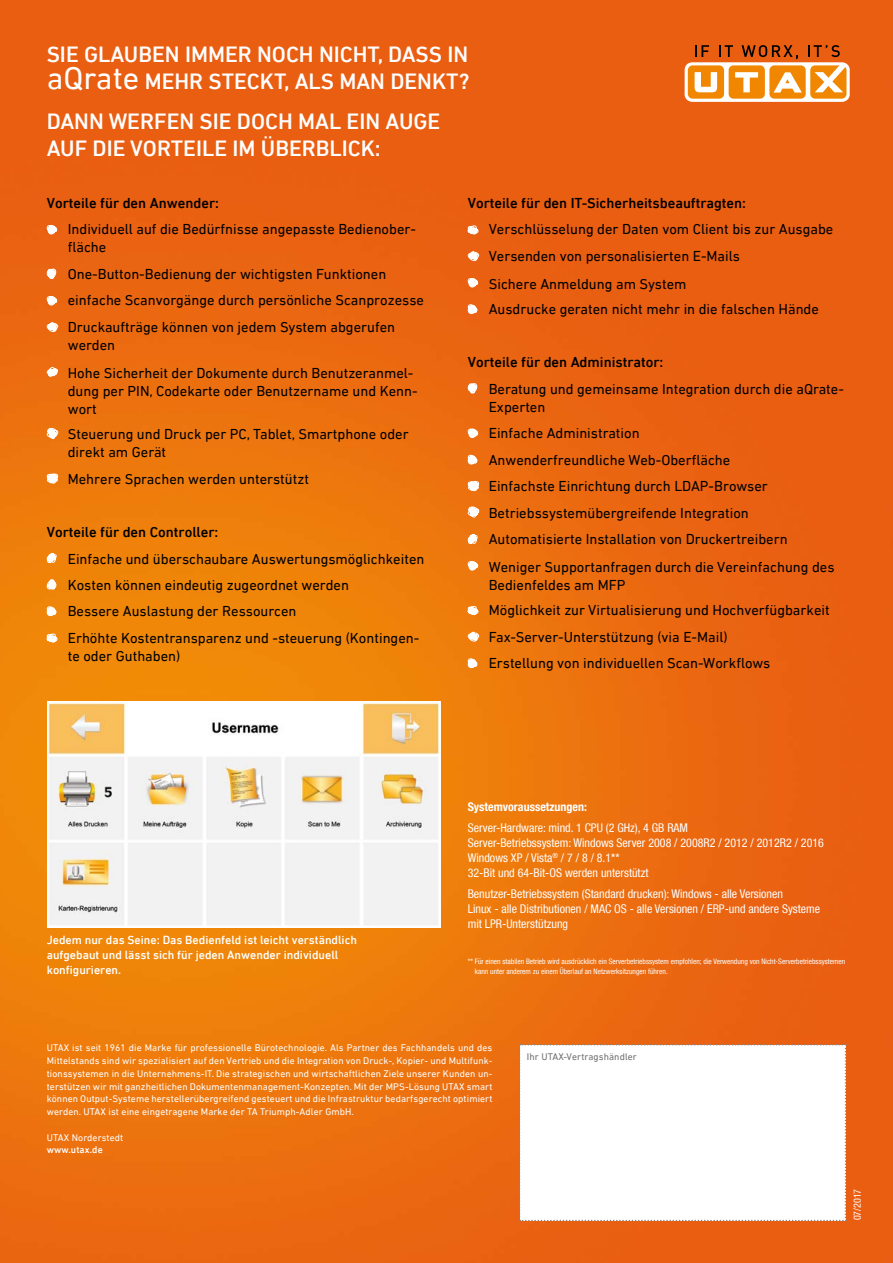
<style>
.page{position:relative;width:893px;height:1263px;background:#fff}
.page>*{position:absolute;margin:0;border:0;box-sizing:border-box;transform-origin:0 0}
.t1{font:500 22.5px/27px "DIN Next LT Pro";color:#fff}
.t2{font:14.7px/26.5px "DIN Next LT Pro";color:#000}
.t3{font:500 14.7px "DIN Next LT Pro";color:#000}
.t4{font:condensed 12px/15px "Helvetica Neue LT Com";color:#fff}
.t5{font:500 12px/15px "DIN Next LT Pro";color:#fff}
.t6{font:700 condensed 12px "Helvetica Neue LT Com";color:#fff}
.t7{font:condensed 10.05px "Helvetica Neue LT Com";color:#fff}
.t8{font:9.75px/12.8px "DIN Next LT Pro";letter-spacing:.01em;color:#fff;text-align:justify}
.t9{font:9.75px "DIN Next LT Pro";letter-spacing:.01em;color:#706f6f}
.t10{font:500 9.75px "DIN Next LT Pro";color:#fff}
.t11{font:condensed 7.5px/10.5px "Helvetica Neue LT Com";color:#fff}
.s1{font-weight:400;font-size:32.25px}
</style>
<div class="page">
<img style="left:0;top:0;width:893px;height:1263px">
<svg style="left:519px;top:1044px;width:327px;height:177px"></svg>
<div style="left:685px;top:62px;width:165px;height:40px;background:#fff;border-radius:8px"></div>
<div style="left:688px;top:65px;width:36px;height:34px;background:#f18700;border-radius:5px"></div>
<div style="left:729px;top:65px;width:36px;height:34px;background:#f18700;border-radius:5px"></div>
<div style="left:769px;top:65px;width:37px;height:34px;background:#f18700;border-radius:5px"></div>
<div style="left:810px;top:65px;width:36px;height:34px;background:#f18700;border-radius:5px"></div>
<svg style="left:695px;top:72px;width:22px;height:20px"></svg>
<svg style="left:735px;top:72px;width:23px;height:20px"></svg>
<svg style="left:814px;top:65px;width:32px;height:27px"></svg>
<svg style="left:773px;top:72px;width:29px;height:21px"></svg>
<svg style="left:695px;top:45px;width:14px;height:12px"></svg>
<svg style="left:719px;top:45px;width:14px;height:12px"></svg>
<svg style="left:742px;top:45px;width:56px;height:15px"></svg>
<svg style="left:808px;top:45px;width:32px;height:12px"></svg>
<svg style="left:45px;top:223px;width:13px;height:12px"></svg>
<svg style="left:45px;top:262px;width:14px;height:44px"></svg>
<svg style="left:46px;top:321px;width:13px;height:11px"></svg>
<svg style="left:46px;top:358px;width:19px;height:20px"></svg>
<svg style="left:45px;top:422px;width:14px;height:38px"></svg>
<svg style="left:43px;top:469px;width:19px;height:25px"></svg>
<svg style="left:42px;top:551px;width:16px;height:16px"></svg>
<svg style="left:44px;top:579px;width:13px;height:12px"></svg>
<svg style="left:45px;top:601px;width:12px;height:17px"></svg>
<svg style="left:44px;top:632px;width:19px;height:34px"></svg>
<svg style="left:465px;top:224px;width:19px;height:37px"></svg>
<svg style="left:466px;top:277px;width:13px;height:11px"></svg>
<svg style="left:466px;top:299px;width:12px;height:17px"></svg>
<svg style="left:467px;top:377px;width:13px;height:31px"></svg>
<svg style="left:466px;top:427px;width:13px;height:12px"></svg>
<svg style="left:466px;top:450px;width:12px;height:16px"></svg>
<svg style="left:463px;top:476px;width:20px;height:72px"></svg>
<svg style="left:466px;top:560px;width:13px;height:11px"></svg>
<svg style="left:465px;top:604px;width:19px;height:37px"></svg>
<svg style="left:466px;top:653px;width:12px;height:17px"></svg>
<img style="left:47px;top:702px;width:393px;height:226px">
<h1 class="t1" style="left:47px;top:41px;width:424px">Sie glauben immer noch nicht, dass in <span class="s1">aQrate</span> mehr steckt, als man denkt?</h1>
<h1 class="t1" style="left:47px;top:107px;width:395px">Dann werfen Si e doch mal ein Auge auf die Vorteile im Überblick:</h1>
<p class="t3" style="left:47px;top:194px;width:174px">Vorteile für den Anwender:</p>
<p class="t2" style="left:68px;top:220px;width:350px;line-height:18px">Individuell auf die Bedürfnisse angepasste Bedienober&shy;fläche</p>
<p class="t2" style="left:68px;top:261px;width:358px">One-Button-Bedienung der wichtigsten Funktionen einfache Scanvorgänge durch persönliche Scanprozesse<br>Druckaufträge können von jedem System abgerufen</p>
<p class="t2" style="left:68px;top:331px;width:347px;line-height:27.9px">werden<br>Hohe Sicherheit der Dokumente durch Benutzeranmel-</p>
<p class="t2" style="left:68px;top:382px;width:351px;line-height:18px">dung per PIN, Codekarte oder Benutzername und Kenn&shy;wort</p>
<p class="t2" style="left:68px;top:425px;width:342px;line-height:18px">Steuerung und Druck per PC, Tablet, Smartphone oder direkt am Gerät</p>
<p class="t2" style="left:68px;top:465px;width:243px">Mehrere Sprachen werden unterstützt</p>
<p class="t3" style="left:47px;top:523px;width:173px">Vorteile für den Controller:</p>
<p class="t2" style="left:68px;top:547px;width:358px;line-height:25px">Einfache und überschaubare Auswertungsmöglichkeiten<br>Kosten können eindeutig zugeordnet werden</p>
<p class="t2" style="left:68px;top:598px;width:353px">Bessere Auslastung der Ressourcen<br>Erhöhte Kostentransparenz und -steuerung (Kontingen-</p>
<p class="t2" style="left:68px;top:642px;width:114px">te oder Guthaben)</p>
<p class="t3" style="left:468px;top:194px;width:280px">Vorteile für den IT-Sicherheitsbeauftragten:</p>
<p class="t2" style="left:489px;top:216px;width:346px">Verschlüsselung der Daten vom Client bis zur Ausgabe<br>Versenden von personalisierten E-Mails</p>
<p class="t2" style="left:489px;top:271px;width:332px;line-height:25px">Sichere Anmeldung am System<br>Ausdrucke geraten nicht mehr in die falschen Hände</p>
<p class="t3" style="left:468px;top:353px;width:197px">Vorteile für den Administrator:</p>
<p class="t2" style="left:489px;top:379px;width:357px;line-height:18px">Beratung und gemeinsame Integration durch die aQrate-<br>Experten</p>
<p class="t2" style="left:489px;top:420px;width:300px">Einfache Administration<br>Anwenderfreundliche Web-Oberfläche Einfachste Einrichtung durch LDAP-Browser Betriebssystemübergreifende Integration Automatisierte Installation von Druckertreibern</p>
<p class="t2" style="left:489px;top:558px;width:347px;line-height:18px">Weniger Supportanfragen durch die Vereinfachung des<br>Bedienfeldes am MFP</p>
<p class="t2" style="left:489px;top:597px;width:343px">Möglichkeit zur Virtualisierung und Hochverfügbarkeit<br>Fax-Server-Unterstützung (via E-Mail)<br>Erstellung von individuellen Scan-Workflows</p>
<p class="t5" style="left:47px;top:932px;width:312px">Jedem nur das Seine: Das Bedienfeld ist leicht verständlich aufgebaut und lässt sich für jeden Anwender individuell konfigurieren.</p>
<p class="t6" style="left:468px;top:799px;width:121px">Systemvoraussetzungen:</p>
<p class="t4" style="left:468px;top:820px;width:358px">Server-Hardware: mind. 1 CPU (2 GHz), 4 GB RAM<br>Server-Betriebssystem: Windows Server 2008 / 2008R2 / 2012 / 2012R2 / 2016<br>Windows XP / Vista<sup>®</sup> / 7 / 8 / 8.1**<br>32-Bit und 64-Bit-OS werden unterstützt</p>
<p class="t4" style="left:468px;top:886px;width:354px">Benutzer-Betriebssystem (Standard drucken): Windows - alle Versionen<br>Linux - alle Distributionen / MAC OS - alle Versionen / ERP-und andere Systeme mit LPR-Unterstützung</p>
<p class="t11" style="left:475px;top:956px;width:372px;text-indent:-7px">** Für einen stabilen Betrieb wird ausdrücklich ein Serverbetriebssystem empfohlen; die Verwendung von Nicht-Serverbetriebssystemen kann unter anderem zu einem Überlauf an Netzwerksitzungen führen.</p>
<p class="t8" style="left:47px;top:1041px;width:447px">UTAX ist seit 1961 die Marke für professionelle Bürotechnologie. Als Partner des Fachhandels und des Mittelstands sind wir spezialisiert auf den Vertrieb und die Integration von Druck-, Kopier- und Multifunk&shy;tionssystemen in die Unternehmens-IT. Die strategischen und wirtschaftlichen Ziele unserer Kunden un&shy;terstützen wir mit ganzheitlichen Dokumentenmanagement-Konzepten. Mit der MPS-Lösung UTAX smart können Output-Systeme herstellerübergreifend gesteuert und die Infrastruktur bedarfsgerecht optimiert werden. UTAX ist eine eingetragene Marke der TA Triumph-Adler GmbH.</p>
<p class="t8" style="left:47px;top:1131px;width:78px">UTAX Norderstedt</p>
<p class="t10" style="left:47px;top:1144px;width:57px">www.utax.de</p>
<p class="t9" style="left:527px;top:1051px;width:112px">Ihr UTAX-Vertragshändler</p>
<p class="t7" style="left:851px;top:1220px;width:33px;rotate:-90deg">07/2017</p>
</div>
